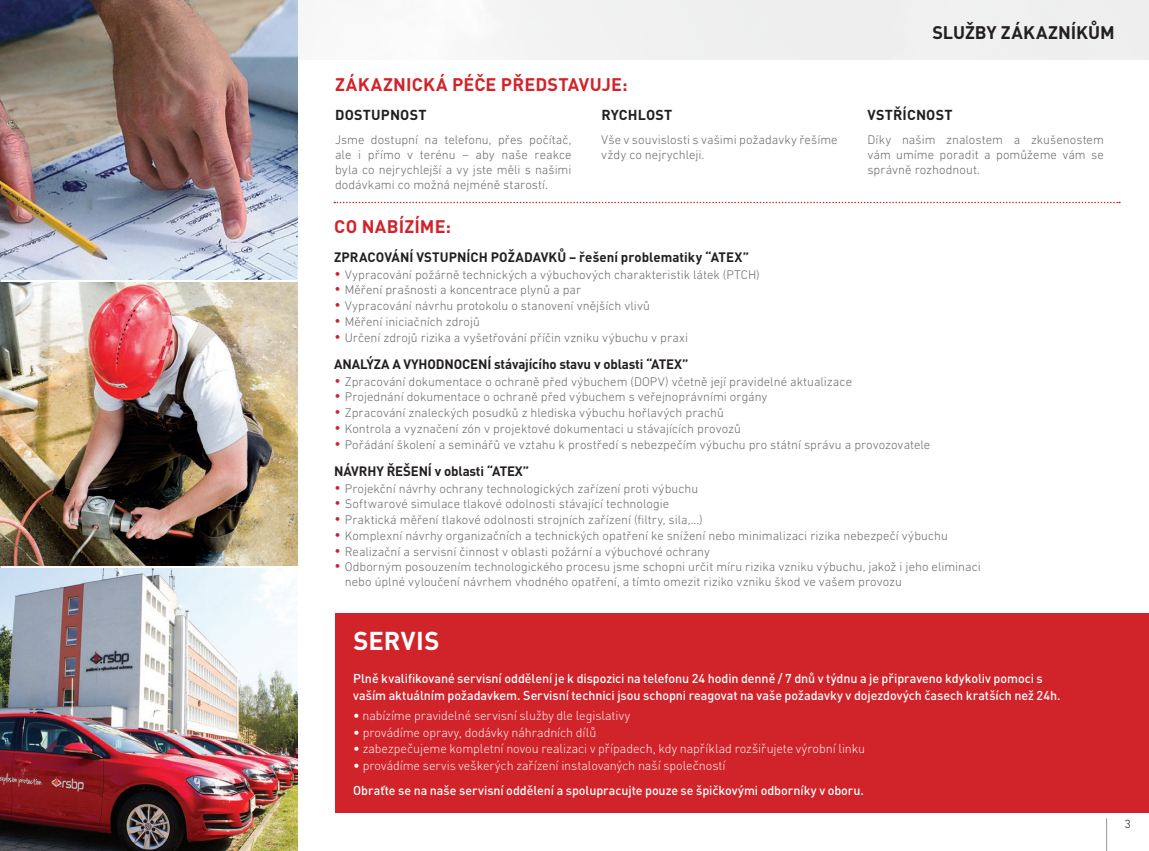
<style>
.page{position:relative;width:1149px;height:851px;background:#fff}
.page>*{position:absolute;margin:0;border:0;box-sizing:border-box;transform-origin:0 0}
.H1_on_black{font:700 25.5px "DIN Pro";letter-spacing:.005em;color:#fff}
.H1_on_black-2{font:700 18px "DIN Pro";letter-spacing:.01em;color:#d1232a}
.H_page_section{font:700 18px "DIN Pro";color:#231f20}
.H1_black{font:700 14.25px "DIN Pro";letter-spacing:.01em;color:#231f20}
.t1{font:700 13.5px "DIN Pro";letter-spacing:-.01em;color:#231f20}
.Body_smaller{font:300 12.75px/15px "DIN Next LT Pro";letter-spacing:.005em;color:#6c6d70}
.t2{font:500 12.75px/16.5px "DIN Pro";letter-spacing:-.005em;color:#fff}
.t3{font:300 12.75px "DIN Pro";letter-spacing:-.005em;color:#fff}
.H1_on_black-3{font:300 12px "DIN Next LT Pro";color:#231f20}
.s1{font-size:16.5px;color:#d1232a}
.s2{font-weight:400}
</style>
<div class="page">
<div style="left:0;top:0;width:1148px;height:60px;background:#f0f0f0"></div>
<hr style="left:1105px;top:818px;width:1px;height:32px;background:#939598">
<img style="left:0;top:0;width:298px;height:280px">
<img style="left:0;top:283px;width:298px;height:283px">
<img style="left:0;top:569px;width:298px;height:281px">
<div style="left:335px;top:613px;width:813px;height:200px;background:#d1232a"></div>
<svg style="left:334px;top:202px;width:785px;height:1px"></svg>
<p class="H1_on_black-2" style="left:335px;top:72px;width:294px">ZÁKAZNICKÁ PÉČE PŘEDSTAVUJE:</p>
<p class="H1_black" style="left:335px;top:106px;width:93px">DOSTUPNOST</p>
<p class="Body_smaller" style="left:335px;top:132px;width:238px;text-align:justify">Jsme dostupní na telefonu, přes počítač, ale i přímo v terénu – aby naše reakce byla co nejrychlejší a vy jste měli s našimi dodávkami co možná nejméně starostí.</p>
<p class="H1_black" style="left:601px;top:106px;width:72px">RYCHLOST</p>
<p class="Body_smaller" style="left:601px;top:132px;width:238px">Vše v souvislosti s vašimi požadavky řešíme vždy co nejrychleji.</p>
<p class="H_page_section" style="left:932px;top:21px;width:184px">SLUŽBY ZÁKAZNÍKŮM</p>
<p class="H1_black" style="left:867px;top:106px;width:86px">VSTŘÍCNOST</p>
<p class="Body_smaller" style="left:867px;top:132px;width:238px;text-align:justify">Díky našim znalostem a zkušenostem vám umíme poradit a pomůžeme vám se správně rozhodnout.</p>
<p class="H1_on_black-2" style="left:334px;top:214px;width:118px">CO NABÍZÍME:</p>
<p class="t1" style="left:334px;top:247px;width:416px">ZPRACOVÁNÍ VSTUPNÍCH POŽADAVKŮ – řešení problematiky “ATEX”</p>
<p class="Body_smaller" style="left:334px;top:267px;width:427px"><span class="s1">•</span> Vypracování požárně technických a výbuchových charakteristik látek (PTCH)</p>
<p class="Body_smaller" style="left:334px;top:282px;width:248px"><span class="s1">•</span> Měření prašnosti a koncentrace plynů a par</p>
<p class="Body_smaller" style="left:334px;top:298px;width:317px"><span class="s1">•</span> Vypracování návrhu protokolu o stanovení vnějších vlivů</p>
<p class="Body_smaller" style="left:334px;top:314px;width:147px"><span class="s1">•</span> Měření iniciačních zdrojů</p>
<p class="Body_smaller" style="left:334px;top:329px;width:355px"><span class="s1">•</span> Určení zdrojů rizika a vyšetřování příčin vzniku výbuchu v praxi</p>
<p class="t1" style="left:334px;top:354px;width:355px">ANALÝZA A VYHODNOCENÍ stávajícího stavu v oblasti “ATEX”</p>
<p class="Body_smaller" style="left:334px;top:373px;width:519px"><span class="s1">•</span> Zpracování dokumentace o ochraně před výbuchem (DOPV) včetně její pravidelné aktualizace</p>
<p class="Body_smaller" style="left:334px;top:389px;width:435px"><span class="s1">•</span> Projednání dokumentace o ochraně před výbuchem s veřejnoprávními orgány</p>
<p class="Body_smaller" style="left:334px;top:405px;width:391px"><span class="s1">•</span> Zpracování znaleckých posudků z hlediska výbuchu hořlavých prachů</p>
<p class="Body_smaller" style="left:334px;top:421px;width:408px"><span class="s1">•</span> Kontrola a vyznačení zón v projektové dokumentaci u stávajících provozů</p>
<p class="Body_smaller" style="left:334px;top:436px;width:597px"><span class="s1">•</span> Pořádání školení a seminářů ve vztahu k prostředí s nebezpečím výbuchu pro státní správu a provozovatele</p>
<p class="t1" style="left:334px;top:461px;width:196px">NÁVRHY ŘEŠENÍ v oblasti “ATEX”</p>
<p class="Body_smaller" style="left:334px;top:480px;width:365px"><span class="s1">•</span> Projekční návrhy ochrany technologických zařízení proti výbuchu</p>
<p class="Body_smaller" style="left:334px;top:496px;width:336px"><span class="s1">•</span> Softwarové simulace tlakové odolnosti stávající technologie</p>
<p class="Body_smaller" style="left:334px;top:512px;width:370px"><span class="s1">•</span> Praktická měření tlakové odolnosti strojních zařízení (filtry, sila,...)</p>
<p class="Body_smaller" style="left:334px;top:528px;width:615px"><span class="s1">•</span> Komplexní návrhy organizačních a technických opatření ke snížení nebo minimalizaci rizika nebezpečí výbuchu</p>
<p class="Body_smaller" style="left:334px;top:543px;width:377px"><span class="s1">•</span> Realizační a servisní činnost v oblasti požární a výbuchové ochrany</p>
<p class="Body_smaller" style="left:345px;top:559px;width:637px;text-indent:-11px"><span class="s1">•</span> Odborným posouzením technologického procesu jsme schopni určit míru rizika vzniku výbuchu, jakož i jeho eliminaci nebo úplné vyloučení návrhem vhodného opatření, a tímto omezit riziko vzniku škod ve vašem provozu</p>
<p class="H1_on_black" style="left:353px;top:623px;width:88px">SERVIS</p>
<p class="t2" style="left:353px;top:669px;width:708px">Plně kvalifikované servisní oddělení je k dispozici na telefonu 24 hodin denně / 7 dnů v týdnu a je připraveno kdykoliv pomoci s vaším aktuálním požadavkem. Servisní technici jsou schopni reagovat na vaše požadavky v dojezdových časech kratších než 24h.</p>
<p class="t3" style="left:353px;top:707px;width:278px"><span class="s2">•</span> nabízíme pravidelné servisní služby dle legislativy</p>
<p class="t3" style="left:353px;top:723px;width:244px">• provádíme opravy, dodávky náhradních dílů</p>
<p class="t3" style="left:353px;top:740px;width:513px">• zabezpečujeme kompletní novou realizaci v případech, kdy například rozšiřujete výrobní linku</p>
<p class="t3" style="left:353px;top:756px;width:374px">• provádíme servis veškerých zařízení instalovaných naší společností</p>
<p class="t2" style="left:353px;top:781px;width:512px">Obraťte se na naše servisní oddělení a spolupracujte pouze se špičkovými odborníky v oboru.</p>
<p class="H1_on_black-3" style="left:1123px;top:816px;width:8px">3</p>
</div>
